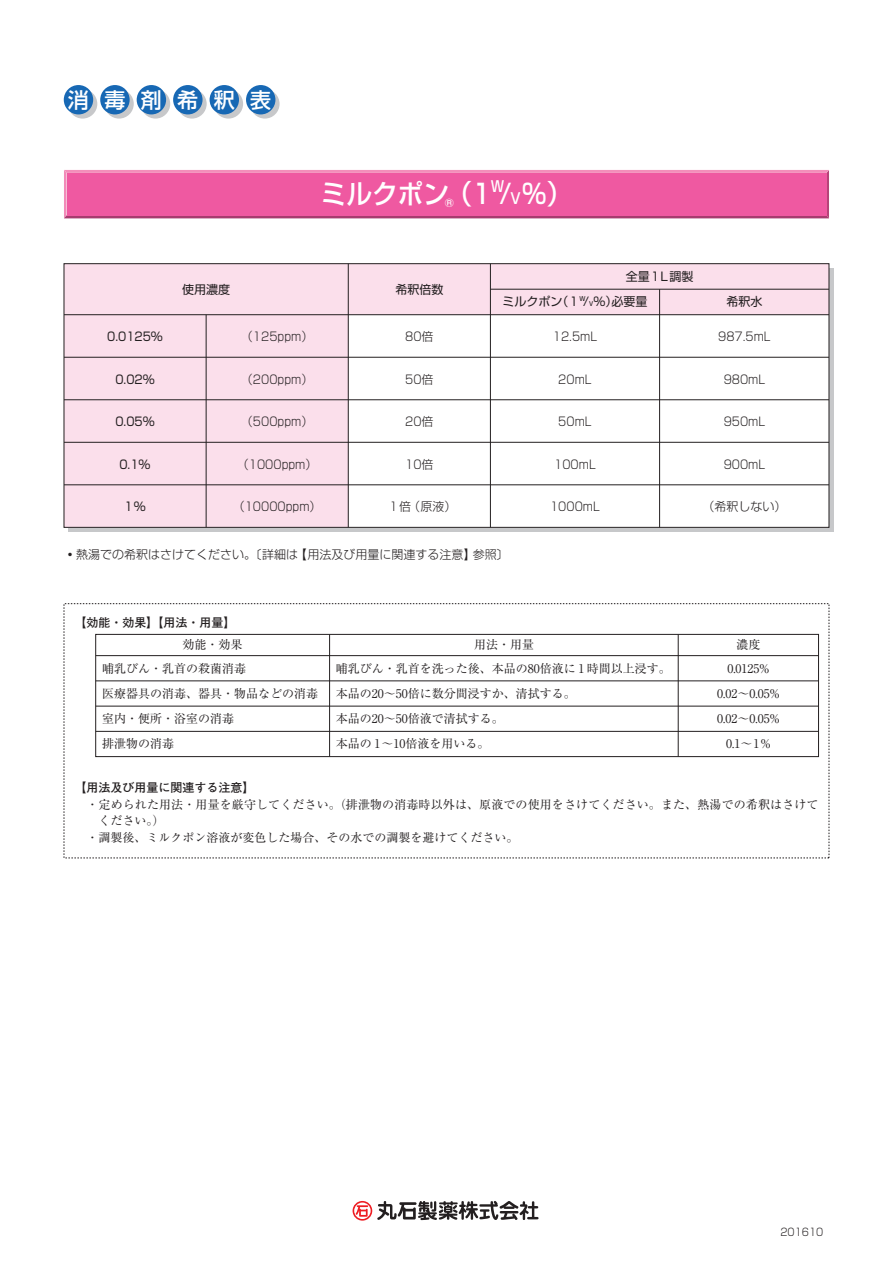
<style>
.page{position:relative;width:893px;height:1263px;background:#fff}
.page>*{position:absolute;margin:0;border:0;box-sizing:border-box;transform-origin:0 0}
.t1{font:500 27px "Shin Go Pro";color:#fff;scale:.95 1}
.t2{font:500 21px "Shin Go Pro";letter-spacing:.735em;color:#fff}
.t3{font:12px "Ryumin Pro";color:#231f20}
.t4{font:300 12px "Shin Go Pro";color:#231f20}
.t5{font:300 12px "Shin Go Pro";color:#231f20;scale:.9 1}
.t6{font:12px/25.5px "Shin Go Pro";color:#231f20}
.t7{font:700 12px "Futo Go B101 Pro";color:#231f20}
.t8{font:12px "Shin Go Pro";color:#231f20;scale:.9 1}
.t9{font:300 10.5px "Shin Go Pro";color:#231f20;scale:.9 1}
.t10{font:500 10.5px "Shin Go Pro";color:#fff}
.s1{font-size:15px}
.s2{font-size:8.25px}
.s3{font-weight:700}
</style>
<div class="page">
<svg style="left:64px;top:170px;width:765px;height:48px;background:#d96b9e"></svg>
<div style="left:67px;top:173px;width:759px;height:42px;background:#ef59a1"></div>
<div style="left:68px;top:268px;width:765px;height:264px;background:#c7c8ca"></div>
<svg style="left:66px;top:265px;width:761px;height:261px;background:#fbedf3"></svg>
<hr style="left:206px;top:315px;width:1px;height:212px;background:#231f20">
<hr style="left:490px;top:289px;width:339px;height:1px;background:#231f20">
<hr style="left:64px;top:314px;width:765px;height:1px;background:#231f20">
<hr style="left:64px;top:357px;width:765px;height:1px;background:#231f20">
<hr style="left:64px;top:399px;width:765px;height:1px;background:#231f20">
<hr style="left:64px;top:442px;width:765px;height:1px;background:#231f20">
<hr style="left:64px;top:484px;width:765px;height:1px;background:#231f20">
<hr style="left:348px;top:264px;width:1px;height:263px;background:#231f20">
<hr style="left:659px;top:289px;width:1px;height:238px;background:#231f20">
<hr style="left:490px;top:264px;width:1px;height:263px;background:#231f20">
<div style="left:64px;top:263px;width:765px;height:265px;border:1px solid #231f20"></div>
<div style="left:95px;top:634px;width:724px;height:123px;border:1px solid #231f20"></div>
<hr style="left:96px;top:655px;width:722px;height:1px;background:#231f20">
<hr style="left:96px;top:680px;width:722px;height:1px;background:#231f20">
<hr style="left:329px;top:634px;width:1px;height:122px;background:#231f20">
<hr style="left:678px;top:634px;width:1px;height:122px;background:#231f20">
<hr style="left:96px;top:706px;width:722px;height:1px;background:#231f20">
<hr style="left:96px;top:731px;width:722px;height:1px;background:#231f20">
<svg style="left:68px;top:89px;width:29px;height:30px"></svg>
<div style="left:64px;top:85px;width:29px;height:29px;background:#1768b4;border-radius:50%"></div>
<svg style="left:104px;top:89px;width:30px;height:30px"></svg>
<div style="left:100px;top:85px;width:30px;height:29px;background:#1768b4;border-radius:50%"></div>
<svg style="left:141px;top:89px;width:29px;height:30px"></svg>
<div style="left:137px;top:85px;width:29px;height:29px;background:#1768b4;border-radius:50%"></div>
<svg style="left:177px;top:89px;width:30px;height:30px"></svg>
<div style="left:173px;top:85px;width:30px;height:29px;background:#1768b4;border-radius:50%"></div>
<svg style="left:214px;top:89px;width:29px;height:30px"></svg>
<div style="left:210px;top:85px;width:29px;height:29px;background:#1768b4;border-radius:50%"></div>
<svg style="left:250px;top:89px;width:30px;height:30px"></svg>
<div style="left:246px;top:85px;width:29px;height:29px;background:#1768b4;border-radius:50%"></div>
<svg style="left:353px;top:1201px;width:185px;height:19px"></svg>
<h2 class="t2" style="left:68px;top:82px;width:205px">消毒剤希釈表</h2>
<h1 class="t1" style="left:321px;top:172px;width:266px">ミルクポン（1<sup>W</sup>/<span class="s1">V</span>％）</h1>
<p class="t10" style="left:445px;top:195px;width:11px">®</p>
<p class="t6" style="left:182px;top:276px;width:49px">使用濃度</p>
<p class="t8" style="left:107px;top:327px;width:63px">0.0125%</p>
<p class="t4" style="left:241px;top:327px;width:74px">（125ppm）</p>
<p class="t8" style="left:115px;top:369px;width:45px">0.02%</p>
<p class="t4" style="left:241px;top:369px;width:74px">（200ppm）</p>
<p class="t6" style="left:503px;top:262px;width:192px;text-indent:123px">全量１L調製ミルクポン（１<sup>w</sup>/<span class="s2">v</span>%）必要量</p>
<p class="t6" style="left:395px;top:276px;width:49px">希釈倍数</p>
<p class="t5" style="left:405px;top:327px;width:33px">80倍</p>
<p class="t5" style="left:405px;top:369px;width:33px">50倍</p>
<p class="t5" style="left:558px;top:369px;width:39px">20mL</p>
<p class="t5" style="left:724px;top:369px;width:48px">980mL</p>
<p class="t6" style="left:726px;top:288px;width:37px">希釈水</p>
<p class="t5" style="left:553px;top:327px;width:51px">12.5mL</p>
<p class="t5" style="left:718px;top:327px;width:60px">987.5mL</p>
<p class="t8" style="left:115px;top:412px;width:45px">0.05%</p>
<p class="t4" style="left:241px;top:412px;width:74px">（500ppm）</p>
<p class="t5" style="left:405px;top:412px;width:33px">20倍</p>
<p class="t5" style="left:558px;top:412px;width:39px">50mL</p>
<p class="t5" style="left:724px;top:412px;width:48px">950mL</p>
<p class="t8" style="left:119px;top:454px;width:36px">0.1%</p>
<p class="t4" style="left:237px;top:454px;width:82px">（1000ppm）</p>
<p class="t5" style="left:405px;top:454px;width:33px">10倍</p>
<p class="t5" style="left:554px;top:454px;width:48px">100mL</p>
<p class="t5" style="left:724px;top:454px;width:48px">900mL</p>
<p class="t8" style="left:124px;top:497px;width:25px">1%</p>
<p class="t4" style="left:233px;top:497px;width:90px">（10000ppm）</p>
<p class="t5" style="left:388px;top:497px;width:77px">１倍（原液）</p>
<p class="t5" style="left:550px;top:497px;width:57px">1000mL</p>
<p class="t4" style="left:702px;top:497px;width:85px">（希釈しない）</p>
<p class="t4" style="left:64px;top:544px;width:446px"><span class="s3">・</span>熱湯での希釈はさけてください。〔詳細は【用法及び用量に関連する注意】参照〕</p>
<p class="t7" style="left:74px;top:613px;width:163px">【効能・効果】【用法・用量】</p>
<p class="t3" style="left:183px;top:635px;width:61px">効能・効果</p>
<p class="t3" style="left:474px;top:635px;width:61px">用法・用量</p>
<p class="t3" style="left:736px;top:635px;width:25px">濃度</p>
<p class="t3" style="left:102px;top:659px;width:145px">哺乳びん・乳首の殺菌消毒</p>
<p class="t3" style="left:336px;top:659px;width:336px">哺乳びん・乳首を洗った後、本品の80倍液に 1 時間以上浸す。</p>
<p class="t3" style="left:727px;top:659px;width:43px">0.0125%</p>
<p class="t3" style="left:102px;top:684px;width:217px">医療器具の消毒、器具・物品などの消毒</p>
<p class="t3" style="left:336px;top:684px;width:241px">本品の20～50倍に数分間浸すか、清拭する。</p>
<p class="t3" style="left:717px;top:684px;width:64px">0.02～0.05%</p>
<p class="t3" style="left:102px;top:709px;width:133px">室内・便所・浴室の消毒</p>
<p class="t3" style="left:336px;top:709px;width:169px">本品の20～50倍液で清拭する。</p>
<p class="t3" style="left:717px;top:709px;width:64px">0.02～0.05%</p>
<p class="t3" style="left:102px;top:734px;width:73px">排泄物の消毒</p>
<p class="t3" style="left:336px;top:734px;width:155px">本品の 1～10倍液を用いる。</p>
<p class="t3" style="left:726px;top:734px;width:46px">0.1～1%</p>
<p class="t7" style="left:74px;top:778px;width:181px">【用法及び用量に関連する注意】</p>
<p class="t3" style="left:86px;top:794px;width:733px">・定められた用法・用量を厳守してください。（排泄物の消毒時以外は、原液での使用をさけてください。また、熱湯での希釈はさけて</p>
<p class="t3" style="left:98px;top:811px;width:67px">ください。）</p>
<p class="t3" style="left:86px;top:827px;width:433px">・調製後、ミルクポン溶液が変色した場合、その水での調製を避けてください。</p>
<p class="t9" style="left:780px;top:1223px;width:49px">201610</p>
</div>
